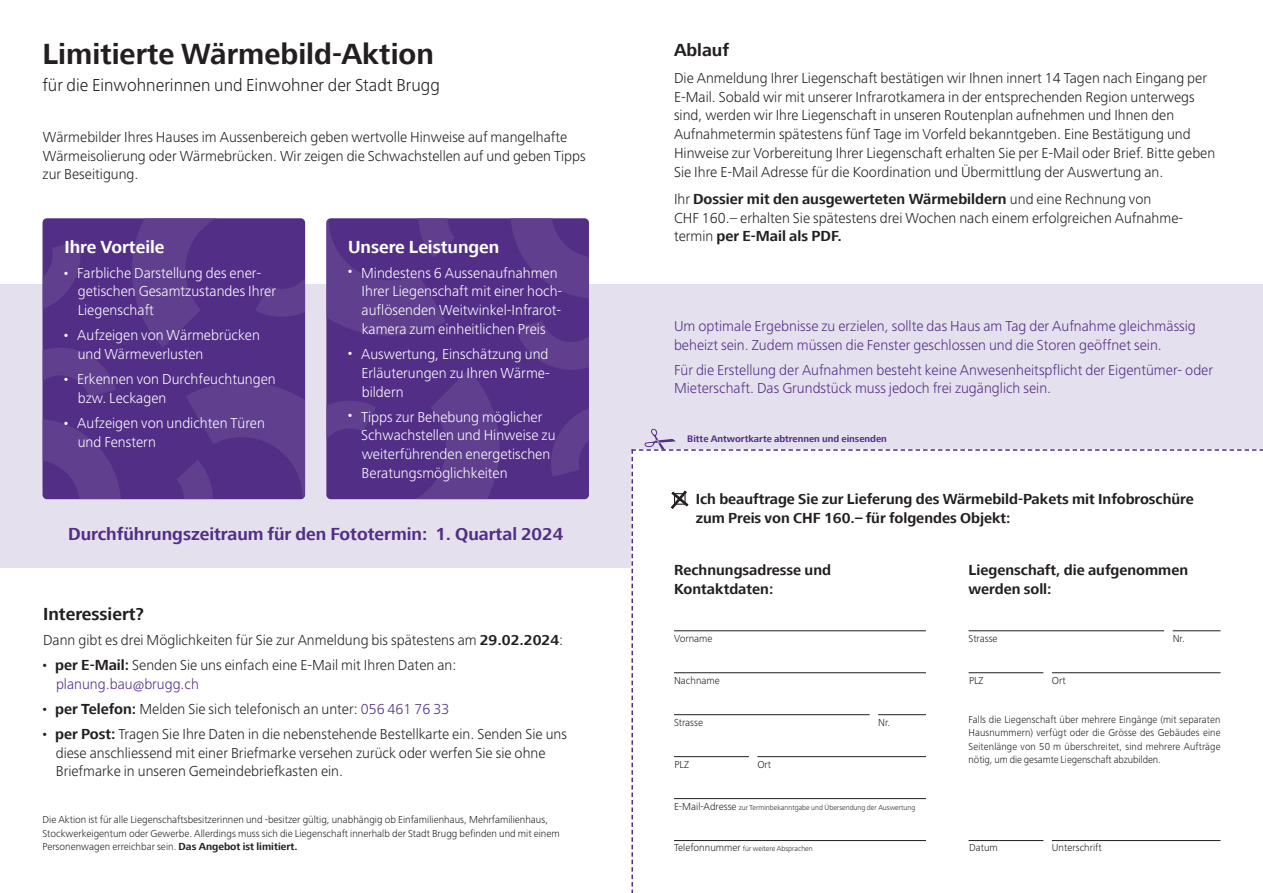
<style>
.page{position:relative;width:1263px;height:893px;background:#fff}
.page>*{position:absolute;margin:0;border:0;box-sizing:border-box;transform-origin:0 0}
.t1{font:700 30px "Frutiger Next LT";color:#231f20}
.t2{font:700 18px "Frutiger Next LT";color:#522e86}
.t3{font:300 18px "Frutiger Next LT";color:#231f20}
.t4{font:700 18px "Frutiger Next LT";color:#fff}
.t5{font:700 18px "Frutiger Next LT";color:#231f20}
.t6{font:300 15px/18.8px "Frutiger Next LT";color:#231f20}
.t7{font:300 15px/18.8px "Frutiger Next LT";color:#fff}
.t8{font:300 15px/18.8px "Frutiger Next LT";color:#522e86}
.t9{font:700 15px/18.8px "Frutiger Next LT";color:#231f20}
.t10{font:300 10.5px/13.5px "Frutiger Next LT";color:#231f20;text-align:justify}
.t11{font:700 9.75px "Frutiger Next LT";color:#522e86}
.t12{font:300 7.5px "Frutiger Next LT";color:#231f20}
.s1{font-weight:700}
.s2{color:#522e86}
.s3{font-size:10.5px}
</style>
<div class="page">
<div style="left:0;top:284px;width:1263px;height:284px;background:#e5e0ed"></div>
<div style="left:326px;top:218px;width:263px;height:281px;background:#522e86;border-radius:4px"></div>
<svg style="left:416px;top:370px;width:83px;height:129px"></svg>
<svg style="left:551px;top:409px;width:38px;height:68px"></svg>
<svg style="left:326px;top:401px;width:50px;height:38px"></svg>
<svg style="left:516px;top:321px;width:73px;height:49px"></svg>
<svg style="left:326px;top:218px;width:129px;height:118px"></svg>
<svg style="left:511px;top:218px;width:78px;height:80px"></svg>
<div style="left:43px;top:218px;width:262px;height:281px;background:#522e86;border-radius:4px"></div>
<svg style="left:122px;top:218px;width:95px;height:129px"></svg>
<svg style="left:43px;top:241px;width:37px;height:68px"></svg>
<svg style="left:256px;top:279px;width:49px;height:38px"></svg>
<svg style="left:43px;top:348px;width:73px;height:49px"></svg>
<svg style="left:177px;top:382px;width:128px;height:117px"></svg>
<svg style="left:43px;top:419px;width:78px;height:80px"></svg>
<svg style="left:631px;top:429px;width:632px;height:464px"></svg>
<h1 class="t1" style="left:43px;top:37px;width:393px">Limitierte Wärmebild-Aktion</h1>
<p class="t3" style="left:43px;top:75px;width:399px">für die Einwohnerinnen und Einwohner der Stadt Brugg</p>
<p class="t6" style="left:43px;top:127px;width:545px">Wärmebilder Ihres Hauses im Aussenbereich geben wertvolle Hinweise auf mangelhafte<br>Wärmeisolierung oder Wärmebrücken. Wir zeigen die Schwachstellen auf und geben Tipps zur Beseitigung.</p>
<p class="t4" style="left:64px;top:236px;width:102px">Ihre Vorteile</p>
<p class="t7" style="left:78px;top:263px;width:200px;text-indent:-16px">• Farbliche Darstellung des ener&shy;getischen Gesamtzustandes Ihrer<br>Liegenschaft</p>
<p class="t7" style="left:78px;top:326px;width:184px;text-indent:-16px">• Aufzeigen von Wärmebrücken und Wärmeverlusten</p>
<p class="t7" style="left:78px;top:370px;width:199px;text-indent:-16px">• Erkennen von Durchfeuchtungen bzw. Leckagen</p>
<p class="t7" style="left:78px;top:414px;width:189px;text-indent:-16px">• Aufzeigen von undichten Türen und Fenstern</p>
<p class="t4" style="left:348px;top:236px;width:153px">Unsere Leistungen</p>
<p class="t7" style="left:362px;top:263px;width:202px;text-indent:-15px">• Mindestens 6 Aussenaufnahmen Ihrer Liegenschaft mit einer hoch&shy;auflösenden Weitwinkel-Infrarot&shy;kamera zum einheitlichen Preis</p>
<p class="t7" style="left:362px;top:345px;width:190px;text-align:justify;text-indent:-16px">• Auswertung, Einschätzung und Erläuterungen zu Ihren Wärme&shy;bildern</p>
<p class="t7" style="left:361px;top:407px;width:196px;text-indent:-15px">• Tipps zur Behebung möglicher<br>Schwachstellen und Hinweise zu weiterführenden energetischen<br>Beratungsmöglichkeiten</p>
<p class="t2" style="left:68px;top:524px;width:497px">Durchführungszeitraum für den Fototermin: 1. Quartal 2024</p>
<p class="t5" style="left:43px;top:603px;width:102px">Interessiert?</p>
<p class="t6" style="left:43px;top:630px;width:522px">Dann gibt es drei Möglichkeiten für Sie zur Anmeldung bis spätestens am <span class="s1">29.02.2024</span>:</p>
<p class="t6" style="left:56px;top:655px;width:402px;text-indent:-15px">• <span class="s1">per E-Mail:</span> Senden Sie uns einfach eine E-Mail mit Ihren Daten an: <span class="s2">planung.bau@brugg.ch</span></p>
<p class="t6" style="left:41px;top:699px;width:410px">• <span class="s1">per Telefon:</span> Melden Sie sich telefonisch an unter: <span class="s2">056 461 76 33</span></p>
<p class="t6" style="left:56px;top:724px;width:513px;text-indent:-15px">• <span class="s1">per Post:</span> Tragen Sie Ihre Daten in die nebenstehende Bestellkarte ein. Senden Sie uns diese anschliessend mit einer Briefmarke versehen zurück oder werfen Sie sie ohne<br>Briefmarke in unseren Gemeindebriefkasten ein.</p>
<p class="t10" style="left:43px;top:813px;width:519px;text-align:left">Die Aktion ist für alle Liegenschaftsbesitzerinnen und -besitzer gültig, unabhängig ob Einfamilienhaus, Mehrfamilienhaus,<br>Stockwerkeigentum oder Gewerbe. Allerdings muss sich die Liegenschaft innerhalb der Stadt Brugg befinden und mit einem<br>Personenwagen erreichbar sein. <span class="s1">Das Angebot ist limitiert.</span></p>
<p class="t5" style="left:674px;top:39px;width:56px">Ablauf</p>
<p class="t6" style="left:674px;top:68px;width:543px">Die Anmeldung Ihrer Liegenschaft bestätigen wir Ihnen innert 14 Tagen nach Eingang per E-Mail. Sobald wir mit unserer Infrarotkamera in der entsprechenden Region unterwegs sind, werden wir Ihre Liegenschaft in unseren Routenplan aufneh men und Ihnen den Aufnahmetermin spätestens fünf Tage im Vorfeld bekanntgeben. Eine Bestätigung und Hinweise zur Vorbereitung Ihrer Liegenschaft erhalten Sie per E-Mail oder Brief. Bitte geben Sie Ihre E-Mail Adresse für die Koordination und Übermittlung der Auswertung an.</p>
<p class="t6" style="left:674px;top:189px;width:511px">Ihr <span class="s1">Dossier mit den ausgewerteten Wärmebildern</span> und eine Rechnung von<br>CHF 160.– erhalten Sie spätestens drei Wochen nach einem erfolgreichen Aufnahme&shy;termin <span class="s1">per E-Mail als PDF.</span></p>
<p class="t8" style="left:674px;top:316px;width:523px">Um optimale Ergebnisse zu erzielen, sollte das Haus am Tag der Aufnahme gleichmässig beheizt sein. Zudem müssen die Fenster geschlossen und die Storen geöffnet sein.</p>
<p class="t8" style="left:674px;top:360px;width:541px">Für die Erstellung der Aufnahmen besteht keine Anwesenheitspflicht der Eigentümer- oder<br>Mieterschaft. Das Grundstück muss jedoch frei zugäng lich sein.</p>
<p class="t11" style="left:687px;top:433px;width:201px">Bitte Antwortkarte abtrennen und einsenden</p>
<p class="t9" style="left:696px;top:490px;width:499px">Ich beauftrage Sie zur Lieferung des Wärmebild-Pakets mit Infobroschüre zum Preis von CHF 160.– für folgendes Objekt:</p>
<p class="t9" style="left:674px;top:561px;width:158px">Rechnungsadresse und<br>Kontaktdaten:</p>
<p class="t10" style="left:674px;top:631px;width:40px">Vorname</p>
<p class="t10" style="left:674px;top:673px;width:47px">Nachname</p>
<p class="t10" style="left:674px;top:715px;width:31px">Strasse</p>
<p class="t10" style="left:878px;top:715px;width:14px">Nr.</p>
<p class="t10" style="left:674px;top:757px;width:16px">PLZ</p>
<p class="t10" style="left:757px;top:757px;width:15px">Ort</p>
<p class="t12" style="left:674px;top:803px;width:243px"><span class="s3">E-Mail-Adresse</span> zur Terminbekanntgabe und Übersendung der Auswertung</p>
<p class="t12" style="left:674px;top:845px;width:140px"><span class="s3">Telefonnummer</span> für weitere Absprachen</p>
<p class="t9" style="left:968px;top:561px;width:221px">Liegenschaft, die aufgenommen werden soll:</p>
<p class="t10" style="left:968px;top:631px;width:31px">Strasse</p>
<p class="t10" style="left:1173px;top:631px;width:14px">Nr.</p>
<p class="t10" style="left:969px;top:673px;width:16px">PLZ</p>
<p class="t10" style="left:1052px;top:673px;width:15px">Ort</p>
<p class="t10" style="left:968px;top:712px;width:254px">Falls die Liegenschaft über mehrere Eingänge (mit separaten Hausnummern) verfügt oder die Grösse des Gebäudes eine Seitenlänge von 50 m überschreitet, sind mehrere Aufträge nötig, um die gesamte Liegenschaft abzubilden.</p>
<p class="t10" style="left:969px;top:841px;width:30px">Datum</p>
<p class="t10" style="left:1052px;top:841px;width:51px">Unterschrift</p>
</div>
